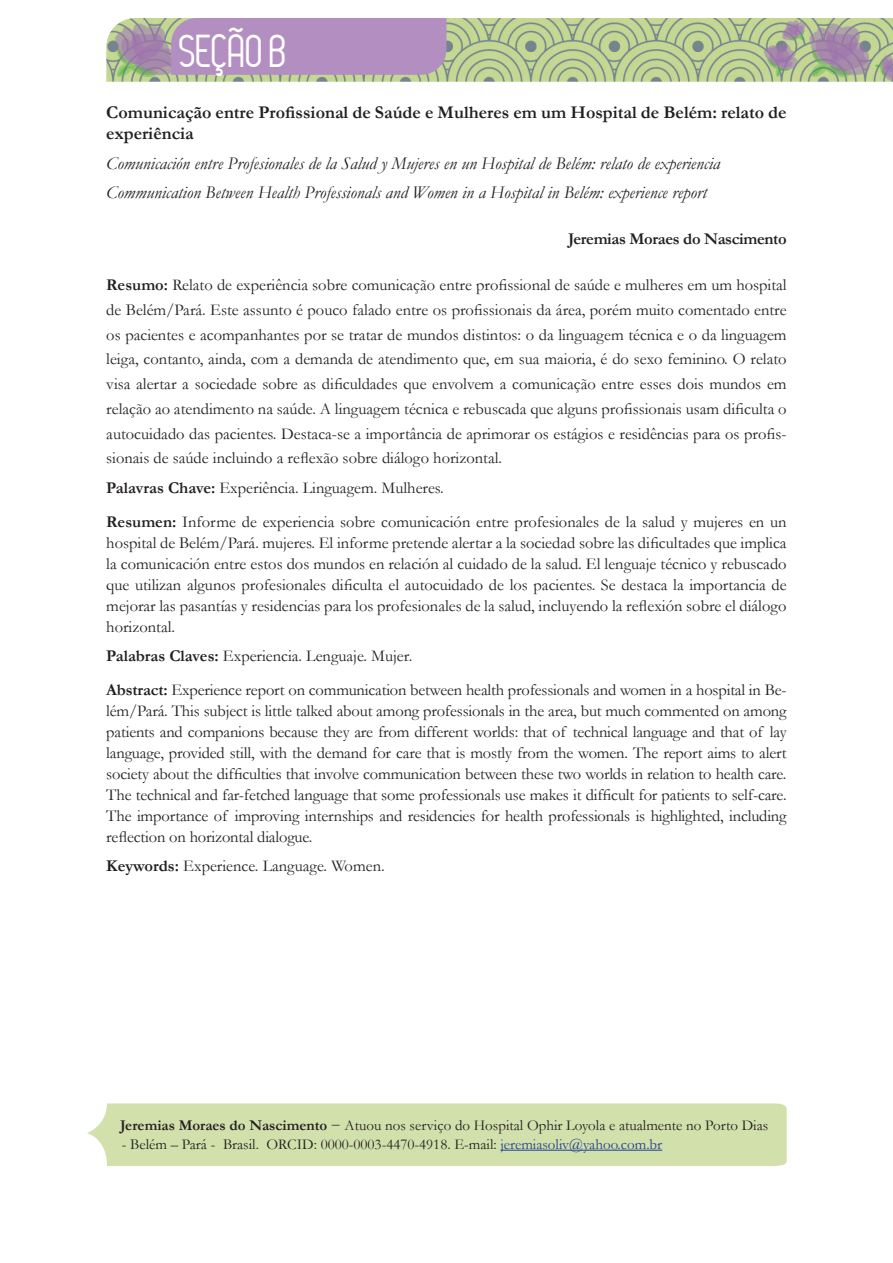
<style>
.page{position:relative;width:893px;height:1263px;background:#fff}
.page>*{position:absolute;margin:0;border:0;box-sizing:border-box;transform-origin:0 0}
.t1{font:45px "Leger";letter-spacing:-.01em;color:#fff}
.Titulo_2{font:italic 18px "Garamond";color:#231f20}
.Titulo_2-2{font:700 18px/21px "Garamond";color:#231f20}
.Resumo{font:16.5px/21px "Garamond";color:#231f20;text-align:justify}
.Nome_Autor{font:700 16.5px "Garamond";letter-spacing:-.02em;color:#231f20}
.t2{font:15px "Garamond";color:#231f20}
.s1{font-weight:700}
.s2{color:#253f8e}
</style>
<div class="page">
<img style="left:106px;top:18px;width:787px;height:64px">
<div style="left:171px;top:18px;width:275px;height:57px;background:#b28fc0"></div>
<div style="left:87px;top:1103px;width:700px;height:63px;background:#d2e0ac"></div>
<hr style="left:500px;top:1150px;width:162px;height:1px;background:#253f8e">
<h1 class="t1" style="left:179px;top:26px;width:110px">SEÇÃO B</h1>
<p class="Titulo_2-2" style="left:106px;top:102px;width:682px">Comunicação entre Profissional de Saúde e Mulheres em um Hospital de Belém: relato de experiência</p>
<p class="Titulo_2" style="left:106px;top:151px;width:615px">Comunicación entre Profesionales de la Salud y Mujeres en un Hospital de Belém: relato de experiencia</p>
<p class="Titulo_2" style="left:106px;top:180px;width:602px">Communication Between Health Professionals and Women in a Hospital in Belém: experience report</p>
<p class="Nome_Autor" style="left:568px;top:228px;width:220px">Jeremias Moraes do Nascimento</p>
<p class="Resumo" style="left:106px;top:272px;width:682px;line-height:24.8px"><span class="s1">Resumo:</span> Relato de experiência sobre comunicação entre profissional de saúde e mulheres em um hospital de Belém/Pará. Este assunto é pouco falado entre os profissionais da área, porém muito comentado entre os pacientes e acompanhantes por se tratar de mundos distintos: o da linguagem técnica e o da linguagem leiga, contanto, ainda, com a demanda de atendimento que, em sua maioria, é do sexo feminino. O relato visa alertar a sociedade sobre as dificuldades que envolvem a comunicação entre esses dois mundos em relação ao atendimento na saúde. A linguagem técnica e rebuscada que alguns profissionais usam dificulta o autocuidado das pacientes. Destaca-se a importância de aprimorar os estágios e residências para os profis&shy;sionais de saúde incluindo a reflexão sobre diálogo horizontal.</p>
<p class="Resumo" style="left:106px;top:477px;width:339px"><span class="s1">Palavras Chave:</span> Experiência. Linguagem. Mulheres.</p>
<p class="Resumo" style="left:106px;top:511px;width:682px"><span class="s1">Resumen:</span> Informe de experiencia sobre comunicación entre profesionales de la salud y mujeres en un hospital de Belém/Pará. mujeres. El informe pretende alertar a la sociedad sobre las dificultades que implica la comunicación entre estos dos mundos en relación al cuidado de la salud. El lenguaje técnico y rebuscado que utilizan algunos profesionales dificulta el autocuidado de los pacientes. Se destaca la importancia de mejorar las pasantías y residencias para los profesionales de la salud, incluyendo la reflexión sobre el diálogo horizontal.</p>
<p class="Resumo" style="left:106px;top:645px;width:307px"><span class="s1">Palabras Claves:</span> Experiencia. Lenguaje. Mujer.</p>
<p class="Resumo" style="left:106px;top:679px;width:682px"><span class="s1">Abstract:</span> Experience report on communication between health professionals and women in a hospital in Be&shy;lém/Pará. This subject is little talked about among professionals in the area, but much commented on among patients and companions because they are from different worlds: that of technical language and that of lay language, provided still, with the demand for care that is mostly from the women. The report aims to alert society about the difficulties that involve communication between these two worlds in relation to health care.<br>The technical and far-fetched language that some professionals use makes it difficult for patients to self-care.<br>The importance of improving internships and residencies for health professionals is highlighted, including reflection on horizontal dialogue.</p>
<p class="Resumo" style="left:106px;top:855px;width:280px"><span class="s1">Keywords:</span> Experience. Language. Women.</p>
<p class="t2" style="left:120px;top:1115px;width:649px"><span class="s1">Jeremias Moraes do Nascimento</span> − Atuou nos serviço do Hospital Ophir Loyola e atualmente no Porto Dias</p>
<p class="t2" style="left:122px;top:1134px;width:542px">- Belém – Pará - Brasil. ORCID: 0000-0003-4470-4918. E-mail: <span class="s2">jeremiasoliv@yahoo.com.br</span></p>
</div>
